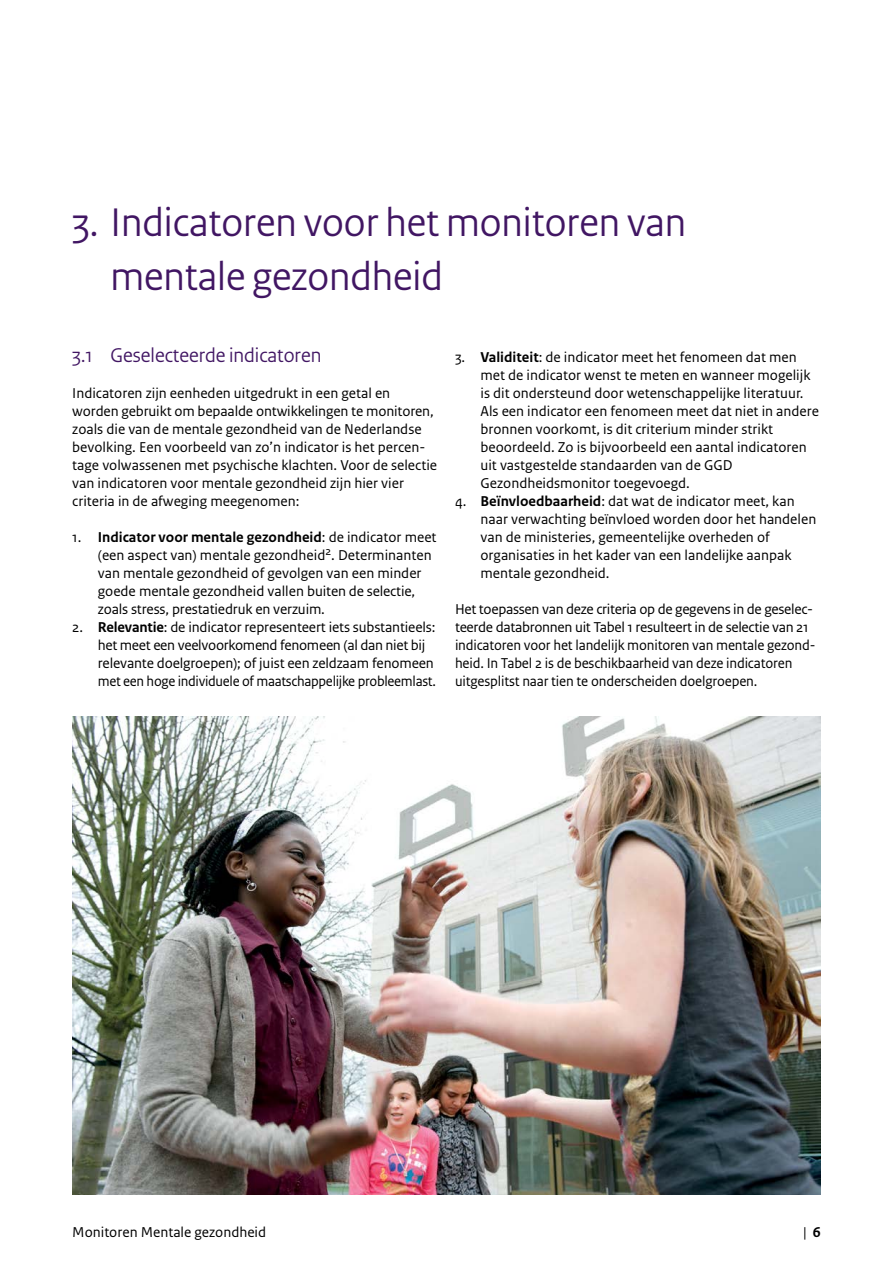
<style>
.page{position:relative;width:893px;height:1263px;background:#fff}
.page>*{position:absolute;margin:0;border:0;box-sizing:border-box;transform-origin:0 0}
._03_RIVM_Hoofdstukko{font:42px/54px "Rijksoverheid Sans Heading";color:#411663}
._05_RIVM_Paragraafko{font:21px "Rijksoverheid Sans Heading";color:#411663}
._10_RIVM_Broodtekst{font:15px/18px "Rijksoverheid Sans Text";color:#000}
._10_RIVM_Broodtekst-2{font:15px/18px "Rijksoverheid Sans Text";letter-spacing:-.02em;color:#000}
.s1{font-weight:700}
</style>
<div class="page">
<img style="left:72px;top:716px;width:749px;height:479px">
<p class="_03_RIVM_Hoofdstukko" style="left:111px;top:196px;width:577px;text-indent:-38px">3. Indicatoren voor het monitoren van mentale gezondheid</p>
<p class="_05_RIVM_Paragraafko" style="left:72px;top:343px;width:251px">3.1 Geselecteerde indicatoren</p>
<p class="_10_RIVM_Broodtekst" style="left:72px;top:384px;width:366px">Indicatoren zijn eenheden uitgedrukt in een getal en worden gebruikt om bepaalde ontwikkelingen te monitoren, zoals die van de mentale gezondheid van de Nederlandse bevolking. Een voorbeeld van zo’n indicator is het percen&shy;tage volwassenen met psychische klachten. Voor de selectie van indicatoren voor mentale gezondheid zijn hier vier criteria in de afweging meegenomen:</p>
<p class="_10_RIVM_Broodtekst" style="left:98px;top:528px;width:340px;text-indent:-26px">1. <span class="s1">Indicator voor mentale gezondheid</span>: de indicator meet (een aspect van) mentale gezondheid<sup>2</sup>. Determinanten van mentale gezondheid of gevolgen van een minder goede mentale gezondheid vallen buiten de selectie, zoals stress, prestatiedruk en verzuim.</p>
<p class="_10_RIVM_Broodtekst-2" style="left:98px;top:618px;width:340px;text-indent:-26px">2. <span class="s1">Relevantie</span>: de indicator representeert iets substantieels: het meet een veelvoorkomend fenomeen (al dan niet bij relevante doelgroepen); of juist een zeldzaam fenomeen met een hoge individuele of maatschappelijke probleemlast.</p>
<p class="_10_RIVM_Broodtekst" style="left:480px;top:348px;width:340px;text-indent:-26px">3. <span class="s1">Validiteit</span>: de indicator meet het fenomeen dat men met de indicator wenst te meten en wanneer mogelijk is dit ondersteund door wetenschappelijke literatuur.<br>Als een indicator een fenomeen meet dat niet in andere bronnen voorkomt, is dit criterium minder strikt beoordeeld. Zo is bijvoorbeeld een aantal indicatoren uit vastgestelde standaarden van de GGD Gezondheidsmonitor toegevoegd.</p>
<p class="_10_RIVM_Broodtekst" style="left:480px;top:492px;width:337px;text-indent:-26px">4. <span class="s1">Beïnvloedbaarheid</span>: dat wat de indicator meet, kan naar verwachting beïnvloed worden door het handelen van de ministeries, gemeentelijke overheden of organisaties in het kader van een landelijke aanpak mentale gezondheid.</p>
<p class="_10_RIVM_Broodtekst" style="left:455px;top:600px;width:362px">Het toepassen van deze criteria op de gegevens in de geselec&shy;teerde databronnen uit Tabel 1 resulteert in de selectie van 21 indicatoren voor het landelijk monitoren van mentale gezond&shy;heid. In Tabel 2 is de beschikbaarheid van deze indicatoren uitgesplitst naar tien te onderscheiden doelgroepen.</p>
<p class="_10_RIVM_Broodtekst" style="left:72px;top:1223px;width:195px">Monitoren Mentale gezondheid</p>
<p class="_10_RIVM_Broodtekst" style="left:803px;top:1223px;width:19px">| <span class="s1">6</span></p>
</div>
